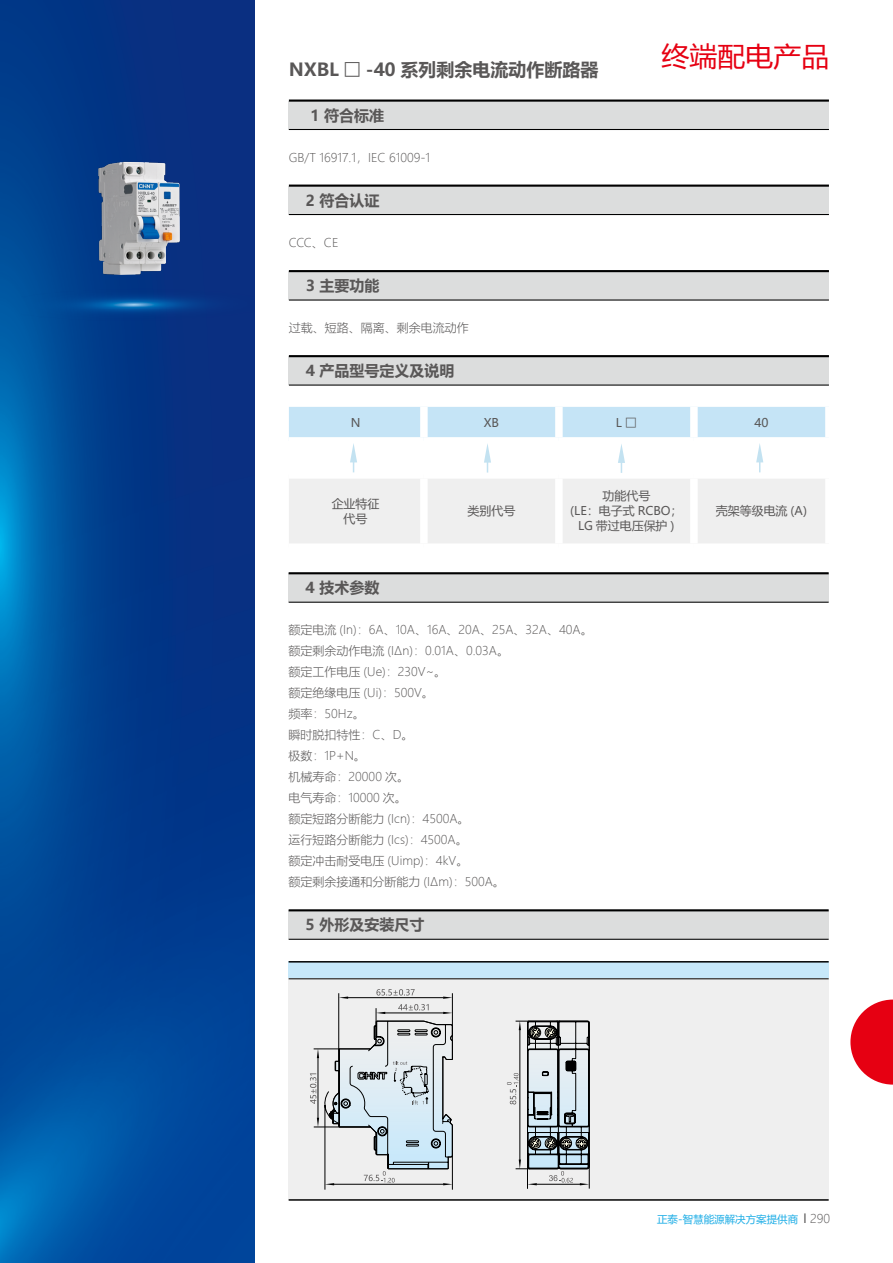
<style>
.page{position:relative;width:893px;height:1263px;background:#fff}
.page>*{position:absolute;margin:0;border:0;box-sizing:border-box;transform-origin:0 0}
.t1{font:27px "Microsoft Ya Hei";letter-spacing:.005em;color:#e60012}
.t2{font:700 18px "Microsoft Ya Hei";color:#595757}
.t3{font:700 15px "Microsoft Ya Hei";color:#595757}
.t4{font:300 12px "Microsoft Ya Hei";color:#595757}
.t5{font:12px "Microsoft Ya Hei";color:#595757}
.t6{font:10.5px "Microsoft Ya Hei";color:#20aee6}
.s1{font-family:"Sim Hei";font-weight:400}
.s2{font-family:"Sim Hei"}
.s3{font-size:12px;color:#595757}
.s4{font-weight:300;font-size:12px;color:#595757}
</style>
<div class="page">
<svg style="left:850px;top:999px;width:43px;height:85px"></svg>
<img style="left:0;top:0;width:255px;height:1263px">
<img style="left:21px;top:289px;width:234px;height:31px">
<img style="left:79px;top:144px;width:118px;height:149px">
<div style="left:289px;top:101px;width:540px;height:28px;background:#dcdddd"></div>
<hr style="left:289px;top:100px;width:540px;height:2px;background:#000">
<hr style="left:289px;top:129px;width:540px;height:1px;background:#000">
<div style="left:289px;top:186px;width:540px;height:29px;background:#dcdddd"></div>
<hr style="left:289px;top:185px;width:540px;height:2px;background:#000">
<hr style="left:289px;top:214px;width:540px;height:1px;background:#000">
<div style="left:289px;top:271px;width:540px;height:29px;background:#dcdddd"></div>
<hr style="left:289px;top:270px;width:540px;height:2px;background:#000">
<hr style="left:289px;top:299px;width:540px;height:2px;background:#000">
<div style="left:289px;top:573px;width:540px;height:29px;background:#dcdddd"></div>
<hr style="left:289px;top:572px;width:540px;height:2px;background:#000">
<hr style="left:289px;top:602px;width:540px;height:1px;background:#000">
<div style="left:289px;top:910px;width:540px;height:29px;background:#dcdddd"></div>
<hr style="left:289px;top:909px;width:540px;height:2px;background:#000">
<hr style="left:289px;top:939px;width:540px;height:1px;background:#000">
<div style="left:289px;top:962px;width:540px;height:17px;background:#c7e8fa"></div>
<div style="left:289px;top:979px;width:540px;height:221px;background:#efefef"></div>
<hr style="left:289px;top:1199px;width:540px;height:2px;background:#000">
<hr style="left:289px;top:961px;width:540px;height:1px;background:#000">
<hr style="left:289px;top:978px;width:540px;height:1px;background:#000">
<svg style="left:310px;top:989px;width:280px;height:201px"></svg>
<div style="left:289px;top:356px;width:540px;height:29px;background:#dcdddd"></div>
<hr style="left:289px;top:355px;width:540px;height:2px;background:#000">
<hr style="left:289px;top:385px;width:540px;height:1px;background:#000">
<svg style="left:289px;top:407px;width:537px;height:136px"></svg>
<p class="t2" style="left:289px;top:57px;width:311px">NXBL <span class="s1">□</span> -40 系列剩余电流动作断路器</p>
<p class="t3" style="left:310px;top:105px;width:75px">1 符合标准</p>
<p class="t4" style="left:289px;top:149px;width:143px">GB/T 16917.1，IEC 61009-1</p>
<p class="t3" style="left:306px;top:190px;width:75px">2 符合认证</p>
<p class="t4" style="left:289px;top:235px;width:51px">CCC、CE</p>
<p class="t3" style="left:306px;top:275px;width:75px">3 主要功能</p>
<p class="t4" style="left:289px;top:320px;width:181px">过载、短路、隔离、剩余电流动作</p>
<h1 class="t1" style="left:661px;top:38px;width:169px">终端配电产品</h1>
<p class="t3" style="left:306px;top:360px;width:150px">4 产品型号定义及说明</p>
<p class="t5" style="left:351px;top:415px;width:11px">N</p>
<p class="t5" style="left:484px;top:415px;width:17px">XB</p>
<p class="t5" style="left:616px;top:415px;width:23px">L <span class="s2">□</span></p>
<p class="t5" style="left:754px;top:415px;width:16px">40</p>
<p class="t5" style="left:332px;top:495px;width:49px">企业特征</p>
<p class="t5" style="left:344px;top:510px;width:25px">代号</p>
<p class="t5" style="left:467px;top:503px;width:49px">类别代号</p>
<p class="t5" style="left:602px;top:488px;width:49px">功能代号</p>
<p class="t5" style="left:570px;top:503px;width:114px">(LE：电子式 RCBO；</p>
<p class="t5" style="left:578px;top:518px;width:98px">LG 带过电压保护 )</p>
<p class="t3" style="left:306px;top:577px;width:75px">4 技术参数</p>
<p class="t4" style="left:289px;top:622px;width:306px">额定电流 (In)：6A、10A、16A、20A、25A、32A、40A。</p>
<p class="t4" style="left:289px;top:643px;width:222px">额定剩余动作电流 (IΔn)：0.01A、0.03A。</p>
<p class="t4" style="left:289px;top:664px;width:159px">额定工作电压 (Ue)：230V~。</p>
<p class="t4" style="left:289px;top:685px;width:147px">额定绝缘电压 (Ui)：500V。</p>
<p class="t4" style="left:289px;top:706px;width:78px">频率：50Hz。</p>
<p class="t4" style="left:289px;top:727px;width:126px">瞬时脱扣特性：C、D。</p>
<p class="t4" style="left:289px;top:748px;width:79px">极数：1P+N。</p>
<p class="t4" style="left:289px;top:769px;width:122px">机械寿命：20000 次。</p>
<p class="t4" style="left:289px;top:790px;width:120px">电气寿命：10000 次。</p>
<p class="t4" style="left:289px;top:811px;width:182px">额定短路分断能力 (Icn)：4500A。</p>
<p class="t4" style="left:289px;top:832px;width:181px">运行短路分断能力 (Ics)：4500A。</p>
<p class="t4" style="left:289px;top:853px;width:181px">额定冲击耐受电压 (Uimp)：4kV。</p>
<p class="t4" style="left:289px;top:874px;width:218px">额定剩余接通和分断能力 (IΔm)：500A。</p>
<p class="t3" style="left:306px;top:914px;width:120px">5 外形及安装尺寸</p>
<p class="t5" style="left:716px;top:503px;width:93px">壳架等级电流 (A)</p>
<p class="t6" style="left:657px;top:1212px;width:175px">正泰-智慧能源解决方案提供商 <span class="s3">l</span> <span class="s4">290</span></p>
</div>
